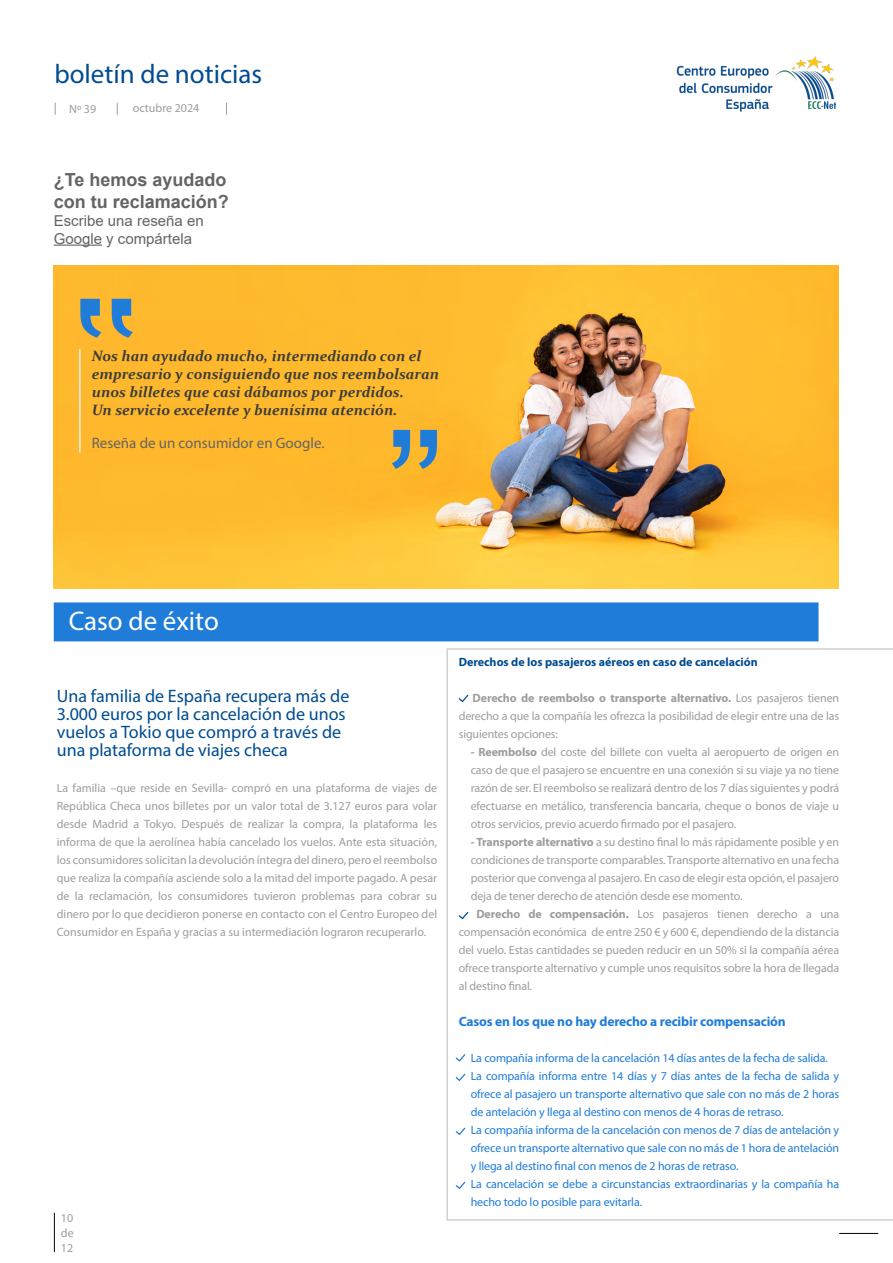
<style>
.page{position:relative;width:893px;height:1263px;background:#fff}
.page>*{position:absolute;margin:0;border:0;box-sizing:border-box;transform-origin:0 0}
.t1{font:27px "Myriad Pro";color:#004c91}
.t2{font:27px "Myriad Pro";color:#fff}
.t3{font:18px/18px "Myriad Pro";color:#004c91}
.t4{font:700 18px/21.6px "Arial";color:#646464}
.t5{font:italic 700 15px/18px "Constantia";color:#3c3c3c}
.t6{font:15px/18px "Arial";color:#646464}
.t7{font:15px "Myriad Pro";color:#646464}
.t8{font:700 13.5px "Myriad Pro";letter-spacing:-.01em;color:#207cd9}
.t9{font:12px/18px "Myriad Pro";letter-spacing:-.01em;color:#9d9d9d;text-align:justify}
.t10{font:12px/18px "Myriad Pro";letter-spacing:-.01em;color:#207cd9}
.t11{font:700 12px "Myriad Pro";color:#004c91}
.s1{font-weight:700}
</style>
<div class="page">
<svg style="left:55px;top:103px;width:1px;height:12px"></svg>
<svg style="left:117px;top:103px;width:1px;height:12px"></svg>
<svg style="left:226px;top:103px;width:1px;height:12px"></svg>
<hr style="left:839px;top:1233px;width:39px;height:1px;background:#000">
<img style="left:676px;top:56px;width:159px;height:56px">
<hr style="left:54px;top:1213px;width:1px;height:39px;background:#000">
<svg style="left:446px;top:648px;width:447px;height:573px"></svg>
<img style="left:54px;top:265px;width:785px;height:324px">
<div style="left:54px;top:602px;width:764px;height:39px;background:#207cd9;border:3px solid #207cd9"></div>
<hr style="left:54px;top:245px;width:48px;height:1px;background:#646464">
<hr style="left:79px;top:350px;width:2px;height:102px;background:#ededed">
<svg style="left:392px;top:430px;width:45px;height:39px;background:#879788"></svg>
<svg style="left:80px;top:299px;width:53px;height:39px;background:#899887"></svg>
<svg style="left:459px;top:695px;width:9px;height:7px"></svg>
<svg style="left:459px;top:912px;width:9px;height:7px"></svg>
<svg style="left:456px;top:1054px;width:9px;height:7px"></svg>
<svg style="left:456px;top:1074px;width:9px;height:7px"></svg>
<svg style="left:456px;top:1128px;width:9px;height:7px"></svg>
<svg style="left:456px;top:1182px;width:9px;height:7px"></svg>
<h1 class="t1" style="left:54px;top:57px;width:209px">boletín de noticias</h1>
<p class="t9" style="left:69px;top:99px;width:29px">Nº 39</p>
<p class="t9" style="left:133px;top:99px;width:68px">octubre 2024</p>
<h2 class="t4" style="left:54px;top:169px;width:177px">¿Te hemos ayudado con tu reclamación?</h2>
<p class="t6" style="left:54px;top:211px;width:152px">Escribe una reseña en<br>Google y compártela</p>
<p class="t5" style="left:92px;top:346px;width:349px">Nos han ayudado mucho, intermediando con el empresario y consiguiendo que nos reembolsaran unos billetes que casi dábamos por perdidos.<br>Un servicio excelente y buenísima atención.</p>
<p class="t7" style="left:92px;top:434px;width:234px">Reseña de un consumidor en Google.</p>
<h1 class="t2" style="left:69px;top:604px;width:152px">Caso de éxito</h1>
<h2 class="t3" style="left:57px;top:687px;width:294px">Una familia de España recupera más de 3.000 euros por la cancelación de unos vuelos a Tokio que compró a través de una plataforma de viajes checa</h2>
<p class="t9" style="left:57px;top:779px;width:382px">La familia –que reside en Sevilla- compró en una plataforma de viajes de República Checa unos billetes por un valor total de 3.127 euros para volar desde Madrid a Tokyo. Después de realizar la compra, la plataforma les informa de que la aerolínea había cancelado los vuelos. Ante esta situación, los consumidores solicitan la devolución íntegra del dinero, pero el reembolso que realiza la compañía asciende solo a la mitad del importe pagado. A pesar de la reclamación, los consumidores tuvieron problemas para cobrar su dinero por lo que decidieron ponerse en contacto con el Centro Europeo del Consumidor en España y gracias a su intermediación lograron recuperarlo.</p>
<p class="t9" style="left:61px;top:1210px;width:14px;line-height:15px">10 de 12</p>
<p class="t11" style="left:459px;top:654px;width:300px">Derechos de los pasajeros aéreos en caso de cancelación</p>
<p class="t9" style="left:459px;top:689px;width:382px;text-indent:14px"><span class="s1">Derecho de reembolso o transporte alternativo.</span> Los pasajeros tienen derecho a que la compañía les ofrezca la posibilidad de elegir entre una de las siguientes opciones:</p>
<p class="t9" style="left:471px;top:743px;width:370px"><span class="s1">- Reembolso</span> del coste del billete con vuelta al aeropuerto de origen en caso de que el pasajero se encuentre en una conexión si su viaje ya no tiene razón de ser. El reembolso se realizará dentro de los 7 días siguientes y podrá efectuarse en metálico, transferencia bancaria, cheque o bonos de viaje u otros servicios, previo acuerdo firmado por el pasajero.</p>
<p class="t9" style="left:471px;top:833px;width:370px"><span class="s1">- Transporte alternativo</span> a su destino final lo más rápidamente posible y en</p>
<p class="t9" style="left:471px;top:851px;width:370px">condiciones de transporte comparables. Transporte alternativo en una fecha</p>
<p class="t9" style="left:471px;top:869px;width:370px">posterior que convenga al pasajero. En caso de elegir esta opción, el pasajero</p>
<p class="t9" style="left:471px;top:887px;width:273px">deja de tener derecho de atención desde ese momento.</p>
<p class="t9" style="left:476px;top:905px;width:364px"><span class="s1">Derecho de compensación.</span> Los pasajeros tienen derecho a una</p>
<p class="t9" style="left:459px;top:923px;width:382px">compensación económica de entre 250 € y 600 €, dependiendo de la distancia</p>
<p class="t9" style="left:459px;top:941px;width:382px">del vuelo. Estas cantidades se pueden reducir en un 50% si la compañía aérea</p>
<p class="t9" style="left:459px;top:959px;width:382px">ofrece transporte alternativo y cumple unos requisitos sobre la hora de llegada</p>
<p class="t9" style="left:459px;top:977px;width:75px">al destino final.</p>
<p class="t8" style="left:459px;top:1013px;width:329px">Casos en los que no hay derecho a recibir compensación</p>
<p class="t10" style="left:471px;top:1049px;width:370px">La compañía informa de la cancelación 14 días antes de la fecha de salida.<br>La compañía informa entre 14 días y 7 días antes de la fecha de salida y ofrece al pasajero un transporte alternativo que sale con no más de 2 horas de antelación y llega al destino con menos de 4 horas de retraso.<br>La compañía informa de la cancelación con menos de 7 días de antelación y ofrece un transporte alternativo que sale con no más de 1 hora de antelación y llega al destino final con menos de 2 horas de retraso.<br>La cancelación se debe a circunstancias extraordinarias y la compañía ha hecho todo lo posible para evitarla.</p>
</div>
